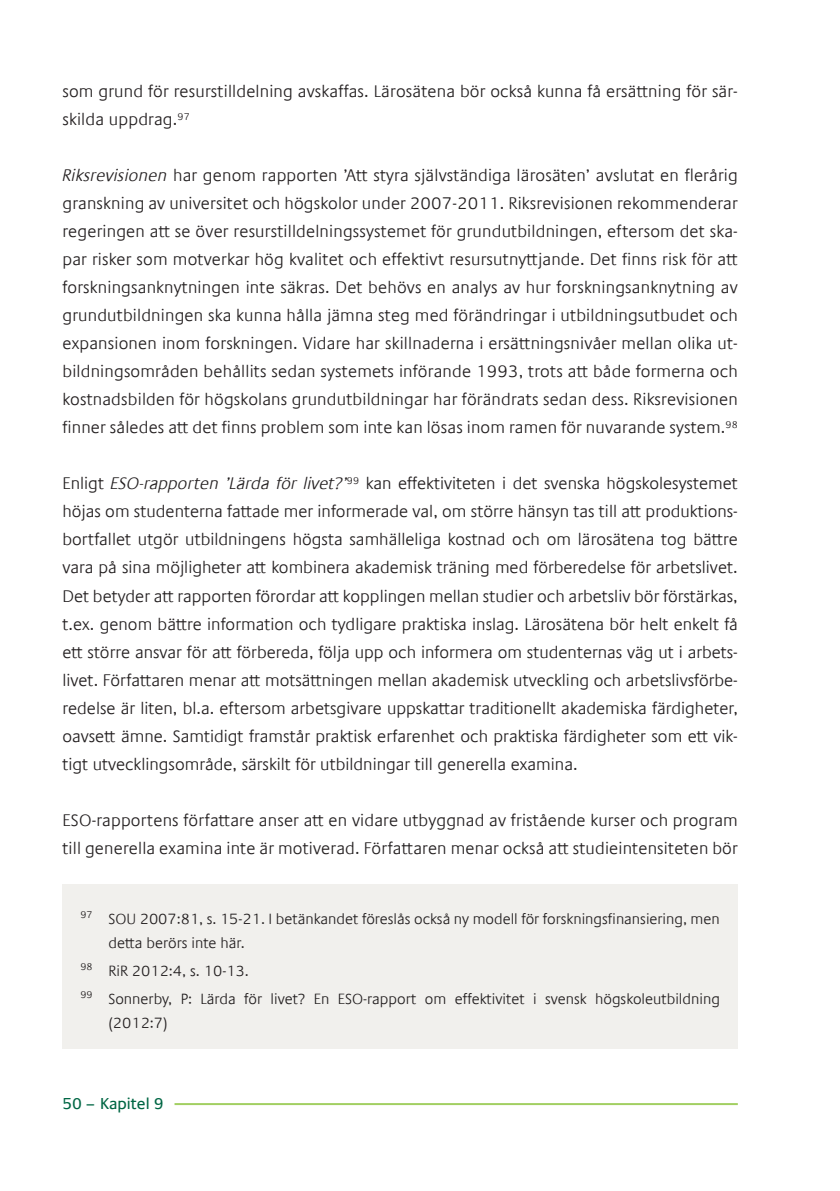
<style>
.page{position:relative;width:840px;height:1191px;background:#fff}
.page>*{position:absolute;margin:0;border:0;box-sizing:border-box;transform-origin:0 0}
.Brödtext{font:300 17px/28px "Praxis Com";letter-spacing:.01em;color:#231f20}
.t1{font:16px "Praxis Com";color:#064}
.Bildtext_diagram{font:300 15px/24px "Praxis Com";color:#231f20}
.s1{font-style:italic}
</style>
<div class="page">
<div style="left:62px;top:884px;width:675px;height:165px;background:#f1f0ed"></div>
<hr style="left:174px;top:1103px;width:563px;height:2px;background:#a2cf62">
<p class="Brödtext" style="left:62px;top:78px;width:676px">som grund för resurstilldelning avskaffas. Lärosätena bör också kunna få ersättning för sär&shy;skilda uppdrag.<sup>97</sup></p>
<p class="Brödtext" style="left:62px;top:162px;width:676px;text-align:justify"><span class="s1">Riksrevisionen</span> har genom rapporten ’Att styra självständiga lärosäten’ avslutat en flerårig granskning av universitet och högskolor under 2007-2011. Riksrevisionen rekommenderar regeringen att se över resurstilldelningssystemet för grundutbildningen, eftersom det ska&shy;par risker som motverkar hög kvalitet och effektivt resursutnyttjande. Det finns risk för att forskningsanknytningen inte säkras. Det behövs en analys av hur forskningsanknytning av grundutbildningen ska kunna hålla jämna steg med förändringar i utbildningsutbudet och expansionen inom forskningen. Vidare har skillnaderna i ersättningsnivåer mellan olika ut&shy;bildningsområden behållits sedan systemets införande 1993, trots att både formerna och kostnadsbilden för högskolans grundutbildningar har förändrats sedan dess. Riksrevisionen finner således att det finns problem som inte kan lösas inom ramen för nuvarande system.<sup>98</sup></p>
<p class="Brödtext" style="left:62px;top:470px;width:676px;text-align:justify">Enligt <span class="s1">ESO-rapporten ’Lärda för livet?’</span><sup>99</sup> kan effektiviteten i det svenska högskolesystemet höjas om studenterna fattade mer informerade val, om större hänsyn tas till att produktions&shy;bortfallet utgör utbildningens högsta samhälleliga kostnad och om lärosätena tog bättre vara på sina möjligheter att kombinera akademisk träning med förberedelse för arbetslivet.<br>Det betyder att rapporten förordar att kopplingen mellan studier och arbetsliv bör förstärkas, t.ex. genom bättre information och tydligare praktiska inslag. Lärosätena bör helt enkelt få ett större ansvar för att förbereda, följa upp och informera om studenternas väg ut i arbets&shy;livet. Författaren menar att motsättningen mellan akademisk utveckling och arbetslivsförbe&shy;redelse är liten, bl.a. eftersom arbetsgivare uppskattar traditionellt akademiska färdigheter, oavsett ämne. Samtidigt framstår praktisk erfarenhet och praktiska färdigheter som ett vik&shy;tigt utvecklingsområde, särskilt för utbildningar till generella examina.</p>
<p class="Brödtext" style="left:62px;top:806px;width:676px">ESO-rapportens författare anser att en vidare utbyggnad av fristående kurser och program till generella examina inte är motiverad. Författaren menar också att studieintensiteten bör</p>
<p class="Bildtext_diagram" style="left:108px;top:907px;width:612px;text-indent:-28px"><sup>97</sup> SOU 2007:81, s. 15-21. I betänkandet föreslås också ny modell för forskningsfinansiering, men detta berörs inte här.</p>
<p class="Bildtext_diagram" style="left:80px;top:959px;width:170px"><sup>98</sup> RiR 2012:4, s. 10-13.</p>
<p class="Bildtext_diagram" style="left:108px;top:987px;width:612px;text-indent:-28px"><sup>99</sup> Sonnerby, P: Lärda för livet? En ESO-rapport om effektivitet i svensk högskoleutbildning (2012:7)</p>
<p class="t1" style="left:62px;top:1094px;width:103px">50 – Kapitel 9</p>
</div>
